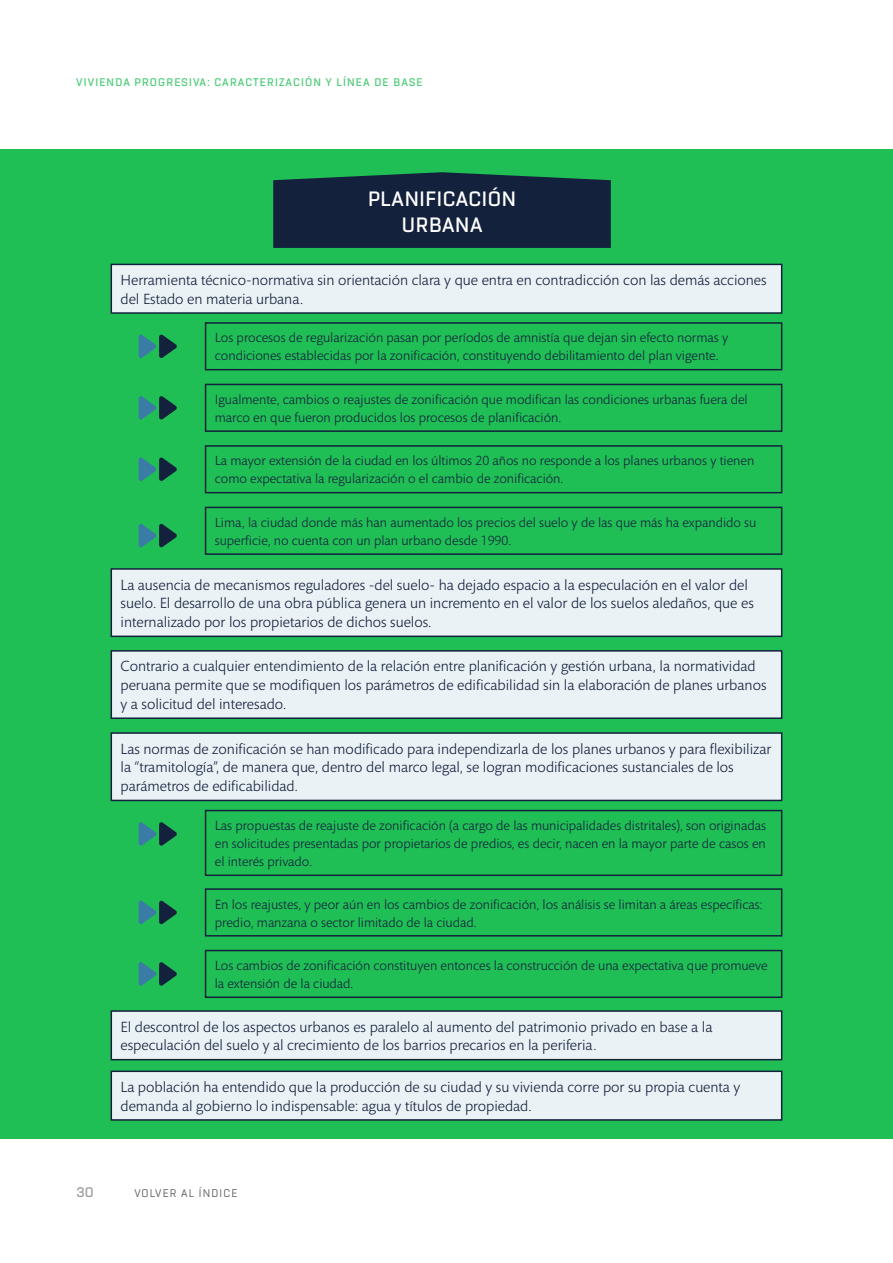
<style>
.page{position:relative;width:893px;height:1263px;background:#fff}
.page>*{position:absolute;margin:0;border:0;box-sizing:border-box;transform-origin:0 0}
.t1{font:600 22.5px/25.5px "Rogan";letter-spacing:.03em;color:#fff;text-align:center}
.t2{font:15px/18.8px "Mundo Sans Pro";color:#14213d}
.t3{font:600 15px "Rogan";color:#9d9d9c}
.t4{font:13.5px/18px "Mundo Sans Pro";color:#14213d}
.t5{font:600 12px "Rogan";letter-spacing:.1em;color:#4dcc77}
.t6{font:12px "Rogan";letter-spacing:.1em;color:#575756}
</style>
<div class="page">
<div style="left:0;top:150px;width:893px;height:989px;background:#20bf55"></div>
<svg style="left:139px;top:524px;width:38px;height:24px"></svg>
<svg style="left:139px;top:457px;width:38px;height:24px"></svg>
<svg style="left:139px;top:396px;width:38px;height:24px"></svg>
<svg style="left:139px;top:900px;width:38px;height:25px"></svg>
<svg style="left:139px;top:962px;width:38px;height:24px"></svg>
<svg style="left:139px;top:334px;width:38px;height:24px"></svg>
<svg style="left:139px;top:822px;width:38px;height:24px"></svg>
<svg style="left:273px;top:172px;width:338px;height:76px;background:#142a3e"></svg>
<div style="left:111px;top:264px;width:671px;height:49px;background:#ebf2f6"></div>
<div style="left:111px;top:264px;width:671px;height:50px;border:2px solid #14213d"></div>
<div style="left:111px;top:569px;width:671px;height:67px;background:#ebf2f6"></div>
<div style="left:111px;top:568px;width:671px;height:69px;border:2px solid #14213d"></div>
<div style="left:111px;top:651px;width:671px;height:67px;background:#ebf2f6"></div>
<div style="left:111px;top:650px;width:671px;height:69px;border:2px solid #14213d"></div>
<div style="left:111px;top:733px;width:671px;height:67px;background:#ebf2f6"></div>
<div style="left:111px;top:732px;width:671px;height:69px;border:2px solid #14213d"></div>
<div style="left:111px;top:1011px;width:671px;height:49px;background:#ebf2f6"></div>
<div style="left:111px;top:1010px;width:671px;height:50px;border:2px solid #14213d"></div>
<div style="left:111px;top:1071px;width:671px;height:49px;background:#ebf2f6"></div>
<div style="left:111px;top:1070px;width:671px;height:51px;border:2px solid #14213d"></div>
<div style="left:205px;top:322px;width:577px;height:48px;border:2px solid #14213d"></div>
<div style="left:205px;top:810px;width:577px;height:66px;border:2px solid #14213d"></div>
<div style="left:205px;top:384px;width:577px;height:48px;border:2px solid #14213d"></div>
<div style="left:205px;top:888px;width:577px;height:48px;border:2px solid #14213d"></div>
<div style="left:205px;top:445px;width:577px;height:48px;border:2px solid #14213d"></div>
<div style="left:205px;top:950px;width:577px;height:48px;border:2px solid #14213d"></div>
<div style="left:205px;top:507px;width:577px;height:48px;border:2px solid #14213d"></div>
<p class="t5" style="left:76px;top:75px;width:348px">VIVIENDA PROGRESIVA: CARACTERIZACIÓN Y LÍNEA DE BASE</p>
<h2 class="t1" style="left:368px;top:186px;width:150px">PLANIFICACIÓN<br>URBANA</h2>
<p class="t2" style="left:121px;top:270px;width:648px">Herramienta técnico-normativa sin orientación clara y que entra en contradicción con las demás acciones del Estado en materia urbana.</p>
<p class="t4" style="left:215px;top:329px;width:515px">Los procesos de regularización pasan por períodos de amnistía que dejan sin efecto normas y condiciones establecidas por la zonificación, constituyendo debilitamiento del plan vigente.</p>
<p class="t4" style="left:215px;top:390px;width:534px">Igualmente, cambios o reajustes de zonificación que modifican las condiciones urbanas fuera del marco en que fueron producidos los procesos de planificación.</p>
<p class="t4" style="left:215px;top:452px;width:541px">La mayor extensión de la ciudad en los últimos 20 años no responde a los planes urbanos y tienen como expectativa la regularización o el cambio de zonificación.</p>
<p class="t4" style="left:215px;top:513px;width:543px">Lima, la ciudad donde más han aumentado los precios del suelo y de las que más ha expandido su superficie, no cuenta con un plan urbano desde 1990.</p>
<p class="t2" style="left:121px;top:575px;width:635px">La ausencia de mecanismos reguladores -del suelo- ha dejado espacio a la especulación en el valor del suelo. El desarrollo de una obra pública genera un incremento en el valor de los suelos aledaños, que es internalizado por los propietarios de dichos suelos.</p>
<p class="t2" style="left:121px;top:657px;width:647px">Contrario a cualquier entendimiento de la relación entre planificación y gestión urbana, la normatividad peruana permite que se modifiquen los parámetros de edificabilidad sin la elaboración de planes urbanos y a solicitud del interesado.</p>
<p class="t2" style="left:121px;top:739px;width:652px">Las normas de zonificación se han modificado para independizarla de los planes urbanos y para flexibilizar la “tramitología”, de manera que, dentro del marco legal, se logran modificaciones sustanciales de los parámetros de edificabilidad.</p>
<p class="t4" style="left:215px;top:816px;width:553px;text-align:justify">Las propuestas de reajuste de zonificación (a cargo de las municipalidades distritales), son originadas en solicitudes presentadas por propietarios de predios, es decir, nacen en la mayor parte de casos en el interés privado.</p>
<p class="t4" style="left:215px;top:895px;width:549px">En los reajustes, y peor aún en los cambios de zonificación, los análisis se limitan a áreas específicas: predio, manzana o sector limitado de la ciudad.</p>
<p class="t4" style="left:215px;top:956px;width:554px">Los cambios de zonificación constituyen entonces la construcción de una expectativa que promueve la extensión de la ciudad.</p>
<p class="t2" style="left:121px;top:1017px;width:593px">El descontrol de los aspectos urbanos es paralelo al aumento del patrimonio privado en base a la especulación del suelo y al crecimiento de los barrios precarios en la periferia.</p>
<p class="t2" style="left:121px;top:1077px;width:621px">La población ha entendido que la producción de su ciudad y su vivienda corre por su propia cuenta y demanda al gobierno lo indispensable: agua y títulos de propiedad.</p>
<p class="t3" style="left:77px;top:1184px;width:19px">30</p>
<p class="t6" style="left:134px;top:1186px;width:104px">VOLVER AL ÍNDICE</p>
</div>
